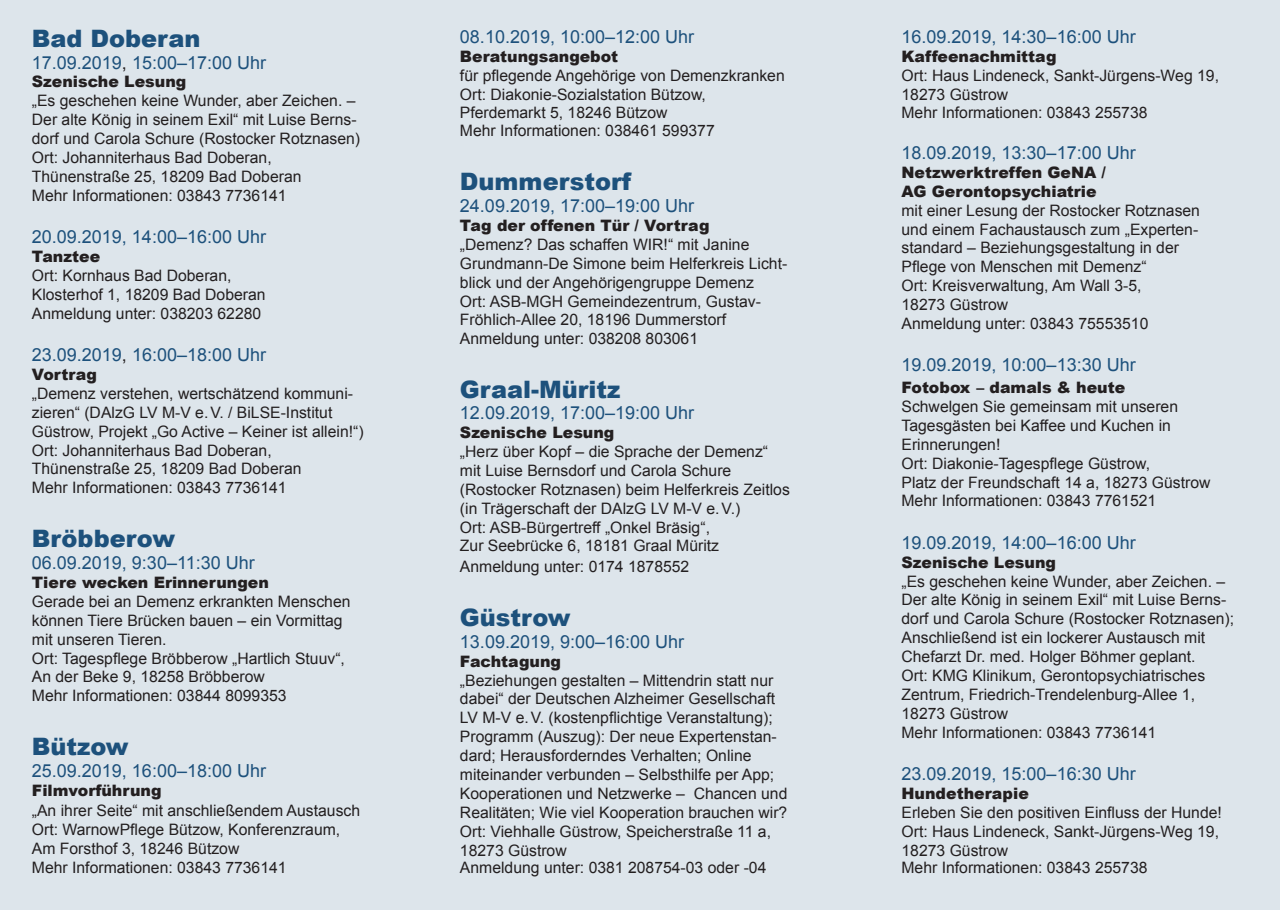
<style>
.page{position:relative;width:1280px;height:910px;background:#dde5eb}
.page>*{position:absolute;margin:0;border:0;box-sizing:border-box;transform-origin:0 0}
.t1{font:900 24px "Arial";color:#1d517c}
.t2{font:18px "Arial";color:#1d517c}
.t3{font:15.75px/18.9px "Arial";color:#231f20}
.t4{font:900 15.75px/18.9px "Arial";color:#231f20}
.s1{color:#231f20}
</style>
<div class="page">
<h1 class="t1" style="left:32px;top:21px;width:170px">Bad Doberan</h1>
<p class="t2" style="left:32px;top:50px;width:236px">17.09.2019<span class="s1">,</span> 15:00–17:00 Uhr</p>
<p class="t4" style="left:32px;top:72px;width:156px">Szenische Lesung</p>
<p class="t3" style="left:32px;top:92px;width:330px">„Es geschehen keine Wunder, aber Zeichen. – Der alte König in seinem Exil“ mit Luise Berns&shy;dorf und Carola Schure (Rostocker Rotznasen)<br>Ort: Johanniterhaus Bad Doberan, Thünenstraße 25, 18209 Bad Doberan<br>Mehr Informationen: 03843 7736141</p>
<p class="t2" style="left:32px;top:225px;width:236px">20.09.2019, 14:00–16:00 Uhr</p>
<p class="t4" style="left:32px;top:246px;width:70px">Tanztee</p>
<p class="t3" style="left:32px;top:266px;width:235px">Ort: Kornhaus Bad Doberan,<br>Klosterhof 1, 18209 Bad Doberan<br>Anmeldung unter: 038203 62280</p>
<p class="t2" style="left:32px;top:343px;width:236px">23.09.2019<span class="s1">,</span> 16:00–18:00 Uhr</p>
<p class="t4" style="left:32px;top:364px;width:67px">Vortrag</p>
<p class="t3" style="left:32px;top:384px;width:333px">„Demenz verstehen, wertschätzend kommuni&shy;zieren“ (DAlzG LV M-V e.V. / BiLSE-Institut Güstrow, Projekt „Go Active – Keiner ist allein!“)<br>Ort: Johanniterhaus Bad Doberan, Thünenstraße 25, 18209 Bad Doberan<br>Mehr Informationen: 03843 7736141</p>
<h1 class="t1" style="left:32px;top:521px;width:145px">Bröbberow</h1>
<p class="t2" style="left:32px;top:551px;width:224px">06.09.2019, 9:30–11:30 Uhr</p>
<p class="t4" style="left:32px;top:572px;width:238px">Tiere wecken Erinnerungen</p>
<p class="t3" style="left:32px;top:592px;width:320px">Gerade bei an Demenz erkrankten Menschen können Tiere Brücken bauen – ein Vormittag mit unseren Tieren.<br>Ort: Tagespflege Bröbberow „Hartlich Stuuv“, An der Beke 9, 18258 Bröbberow<br>Mehr Informationen: 03844 8099353</p>
<h1 class="t1" style="left:32px;top:729px;width:98px">Bützow</h1>
<p class="t2" style="left:32px;top:759px;width:236px">25.09.2019, 16:00–18:00 Uhr</p>
<p class="t4" style="left:32px;top:780px;width:131px">Filmvorführung</p>
<p class="t3" style="left:32px;top:801px;width:330px">„An ihrer Seite“ mit anschließendem Austausch Ort: WarnowPflege Bützow, Konferenzraum, Am Forsthof 3, 18246 Bützow<br>Mehr Informationen: 03843 7736141</p>
<p class="t2" style="left:460px;top:25px;width:236px">08.10.2019, 10:00–12:00 Uhr</p>
<p class="t4" style="left:460px;top:46px;width:160px">Beratungsangebot</p>
<p class="t3" style="left:460px;top:66px;width:326px">für pflegende Angehörige von Demenzkranken<br>Ort: Diakonie-Sozialstation Bützow,<br>Pferdemarkt 5, 18246 Bützow</p>
<p class="t3" style="left:460px;top:121px;width:256px">Mehr Informationen: 038461 599377</p>
<h1 class="t1" style="left:460px;top:164px;width:173px">Dummerstorf</h1>
<p class="t2" style="left:460px;top:194px;width:236px">24.09.2019, 17:00–19:00 Uhr</p>
<p class="t4" style="left:460px;top:215px;width:251px">Tag der offenen Tür / Vortrag</p>
<p class="t3" style="left:460px;top:235px;width:329px">„Demenz? Das schaffen WIR!“ mit Janine Grundmann-De Simone beim Helferkreis Licht&shy;blick und der Angehörigengruppe Demenz<br>Ort: ASB-MGH Gemeindezentrum, Gustav-Fröhlich-Allee 20, 18196 Dummerstorf Anmeldung unter: 038208 803061</p>
<h1 class="t1" style="left:460px;top:371px;width:162px">Graal-Müritz</h1>
<p class="t2" style="left:460px;top:401px;width:236px">12.09.2019, 17:00–19:00 Uhr</p>
<p class="t4" style="left:460px;top:422px;width:156px">Szenische Lesung</p>
<p class="t3" style="left:460px;top:442px;width:331px">„Herz über Kopf – die Sprache der Demenz“ mit Luise Bernsdorf und Carola Schure (Rostocker Rotznasen) beim Helferkreis Zeitlos (in Trägerschaft der DAlzG LV M-V e.V.)<br>Ort: ASB-Bürgertreff „Onkel Bräsig“,<br>Zur Seebrücke 6, 18181 Graal Müritz Anmeldung unter: 0174 1878552</p>
<h1 class="t1" style="left:460px;top:600px;width:112px">Güstrow</h1>
<p class="t2" style="left:460px;top:630px;width:226px">13.09.2019, 9:00–16:00 Uhr</p>
<p class="t4" style="left:460px;top:651px;width:103px">Fachtagung</p>
<p class="t3" style="left:460px;top:671px;width:329px">„Beziehungen gestalten – Mittendrin statt nur dabei“ der Deutschen Alzheimer Gesellschaft LV M-V e.V. (kostenpflichtige Veranstaltung); Programm (Auszug): Der neue Expertenstan&shy;dard; Herausforderndes Verhalten; Online miteinander verbunden – Selbsthilfe per App; Kooperationen und Netzwerke – Chancen und Realitäten; Wie viel Kooperation brauchen wir?<br>Ort: Viehhalle Güstrow, Speicherstraße 11 a, 18273 Güstrow</p>
<p class="t3" style="left:460px;top:858px;width:308px">Anmeldung unter: 0381 208754-03 oder -04</p>
<p class="t2" style="left:901px;top:25px;width:236px">16.09.2019, 14:30–16:00 Uhr</p>
<p class="t4" style="left:901px;top:46px;width:157px">Kaffeenachmittag</p>
<p class="t3" style="left:901px;top:66px;width:319px">Ort: Haus Lindeneck, Sankt-Jürgens-Weg 19,<br>18273 Güstrow<br>Mehr Informationen: 03843 255738</p>
<p class="t2" style="left:901px;top:141px;width:236px">18.09.2019, 13:30–17:00 Uhr</p>
<p class="t4" style="left:901px;top:162px;width:206px">Netzwerktreffen GeNA /<br>AG Gerontopsychiatrie</p>
<p class="t3" style="left:901px;top:201px;width:300px">mit einer Lesung der Rostocker Rotznasen und einem Fachaustausch zum „Experten&shy;standard – Beziehungsgestaltung in der Pflege von Menschen mit Demenz“<br>Ort: Kreisverwaltung, Am Wall 3-5,<br>18273 Güstrow<br>Anmeldung unter: 03843 75553510</p>
<p class="t2" style="left:901px;top:353px;width:236px">19.09.2019, 10:00–13:30 Uhr</p>
<p class="t4" style="left:901px;top:377px;width:225px">Fotobox – damals &amp; heute</p>
<p class="t3" style="left:901px;top:397px;width:311px">Schwelgen Sie gemeinsam mit unseren Tagesgästen bei Kaffee und Kuchen in Erinnerungen!<br>Ort: Diakonie-Tagespflege Güstrow,<br>Platz der Freundschaft 14 a, 18273 Güstrow Mehr Informationen: 03843 7761521</p>
<p class="t2" style="left:901px;top:531px;width:236px">19.09.2019, 14:00–16:00 Uhr</p>
<p class="t4" style="left:901px;top:552px;width:156px">Szenische Lesung</p>
<p class="t3" style="left:901px;top:572px;width:334px">„Es geschehen keine Wunder, aber Zeichen. – Der alte König in seinem Exil“ mit Luise Berns&shy;dorf und Carola Schure (Rostocker Rotznasen); Anschließend ist ein lockerer Austausch mit Chefarzt Dr. med. Holger Böhmer geplant.<br>Ort: KMG Klinikum, Gerontopsychiatrisches Zentrum, Friedrich-Trendelenburg-Allee 1, 18273 Güstrow<br>Mehr Informationen: 03843 7736141</p>
<p class="t2" style="left:901px;top:762px;width:236px">23.09.2019, 15:00–16:30 Uhr</p>
<p class="t4" style="left:901px;top:783px;width:129px">Hundetherapie</p>
<p class="t3" style="left:901px;top:803px;width:322px">Erleben Sie den positiven Einfluss der Hunde!<br>Ort: Haus Lindeneck, Sankt-Jürgens-Weg 19,<br>18273 Güstrow</p>
<p class="t3" style="left:901px;top:858px;width:248px">Mehr Informationen: 03843 255738</p>
</div>
